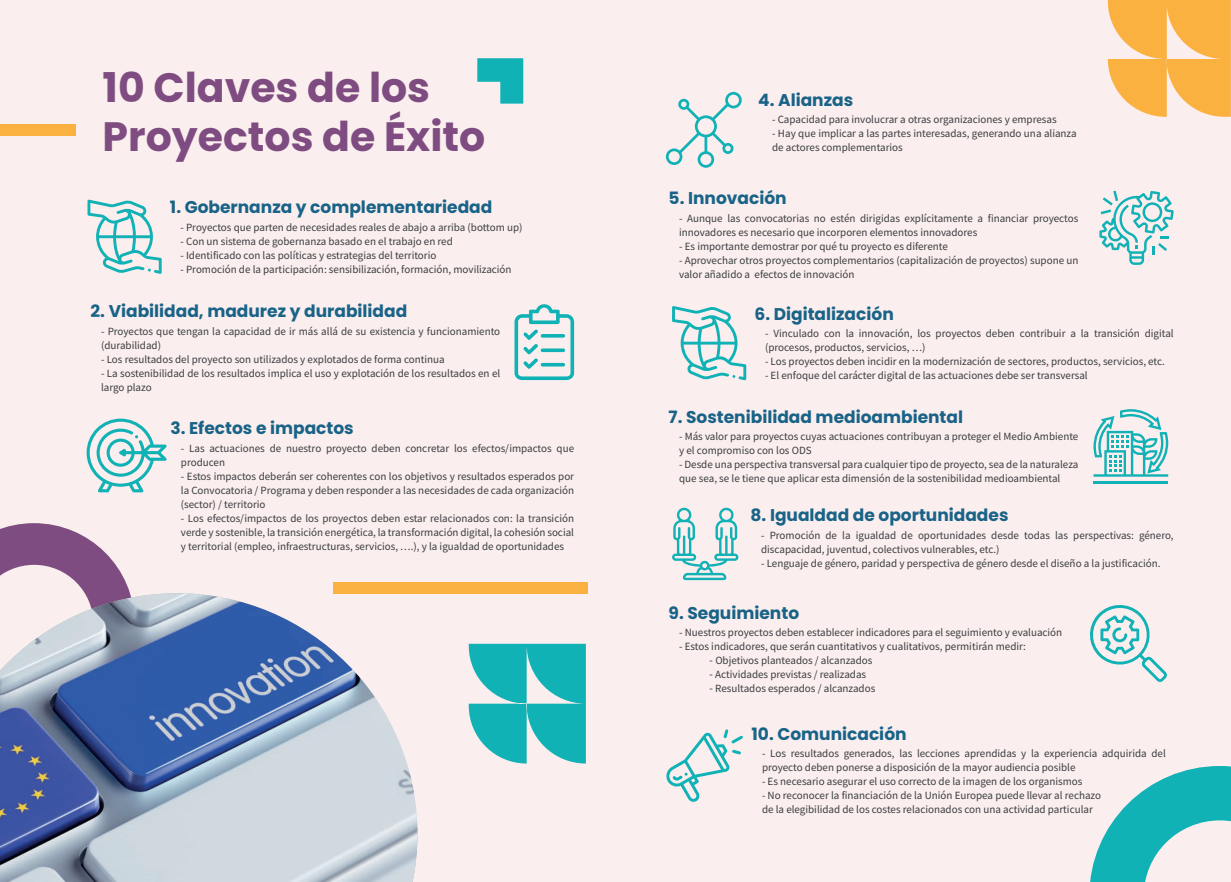
<style>
.page{position:relative;width:1231px;height:882px;background:#fff}
.page>*{position:absolute;margin:0;border:0;box-sizing:border-box;transform-origin:0 0}
.t1{font:700 41px/49.2px "Poppins";color:#7e4c81}
.t2{font:700 17px "Poppins";color:#186387}
.t3{font:11px/14px "Source Sans Pro";color:#383c3f}
.s1{font-family:"Myriad Pro"}
</style>
<div class="page">
<div style="left:0;top:0;width:1230px;height:882px;background:#fbeeee"></div>
<svg style="left:1090px;top:766px;width:140px;height:116px"></svg>
<svg style="left:0;top:523px;width:130px;height:70px"></svg>
<svg style="left:468px;top:643px;width:118px;height:120px"></svg>
<svg style="left:1107px;top:0;width:123px;height:117px"></svg>
<img style="left:0;top:593px;width:417px;height:289px">
<svg style="left:477px;top:58px;width:46px;height:46px"></svg>
<div style="left:0;top:124px;width:76px;height:12px;background:#fbb140"></div>
<div style="left:333px;top:582px;width:254px;height:11px;background:#fbb140"></div>
<svg style="left:87px;top:418px;width:80px;height:74px"></svg>
<svg style="left:672px;top:306px;width:74px;height:74px"></svg>
<hr style="left:1093px;top:481px;width:75px;height:3px;background:#11b2b6">
<svg style="left:1093px;top:409px;width:75px;height:67px"></svg>
<svg style="left:672px;top:507px;width:66px;height:73px"></svg>
<svg style="left:1099px;top:191px;width:74px;height:74px"></svg>
<svg style="left:1090px;top:605px;width:77px;height:77px"></svg>
<svg style="left:666px;top:729px;width:77px;height:73px"></svg>
<svg style="left:87px;top:200px;width:75px;height:74px"></svg>
<svg style="left:514px;top:304px;width:60px;height:76px"></svg>
<hr style="left:540px;top:363px;width:25px;height:3px;background:#11b2b6;border-radius:2px">
<svg style="left:665px;top:92px;width:76px;height:76px"></svg>
<h1 class="t1" style="left:103px;top:63px;width:384px">10 Claves de los<br>Proyectos de Éxito</h1>
<h2 class="t2" style="left:170px;top:197px;width:324px">1. Gobernanza y complementariedad</h2>
<p class="t3" style="left:180px;top:220px;width:343px">- Proyectos que parten de necesidades reales de abajo a arriba (bottom up)</p>
<p class="t3" style="left:180px;top:234px;width:274px">- Con un sistema de gobernanza basado en el trabajo en red</p>
<p class="t3" style="left:180px;top:248px;width:257px">- Identificado con las políticas y estrategias del territorio</p>
<p class="t3" style="left:180px;top:262px;width:332px">- Promoción de la participación: sensibilización, formación, movilización</p>
<h2 class="t2" style="left:91px;top:301px;width:318px">2. Viabilidad, madurez y durabilidad</h2>
<p class="t3" style="left:101px;top:324px;width:400px">- Proyectos que tengan la capacidad de ir más allá de su existencia y funcionamiento (durabilidad)</p>
<p class="t3" style="left:101px;top:352px;width:345px">- Los resultados del proyecto son utilizados y explotados de forma continua</p>
<p class="t3" style="left:101px;top:366px;width:401px">- La sostenibilidad de los resultados implica el uso y explotación de los resultados en el largo plazo</p>
<h2 class="t2" style="left:170px;top:418px;width:185px">3. Efectos e impactos</h2>
<p class="t3" style="left:181px;top:441px;width:394px">- Las actuaciones de nuestro proyecto deben concretar los efectos/impactos que producen</p>
<p class="t3" style="left:181px;top:469px;width:394px;text-align:justify">- Estos impactos deberán ser coherentes con los objetivos y resultados esperados por la Convocatoria / Programa y deben responder a las necesidades de cada organización (sector) / territorio</p>
<p class="t3" style="left:181px;top:511px;width:394px;text-align:justify">- Los efectos/impactos de los proyectos deben estar relacionados con: la transición verde y sostenible, la transición energética, la transformación digital, la cohesión social y territorial (empleo, infraestructuras, servicios, ….), y la igualdad de oportunidades</p>
<h2 class="t2" style="left:758px;top:90px;width:96px">4. Alianzas</h2>
<p class="t3" style="left:772px;top:112px;width:286px">- Capacidad para involucrar a otras organizaciones y empresas</p>
<p class="t3" style="left:772px;top:126px;width:306px">- Hay que implicar a las partes interesadas, generando una alianza de actores complementarios</p>
<h2 class="t2" style="left:668px;top:188px;width:119px">5. Innovación</h2>
<p class="t3" style="left:679px;top:211px;width:400px">- Aunque las convocatorias no estén dirigidas explícitamente a financiar proyectos innovadores es necesario que incorporen elementos innovadores</p>
<p class="t3" style="left:679px;top:239px;width:270px">- Es importante demostrar por qué tu proyecto es diferente</p>
<p class="t3" style="left:679px;top:253px;width:401px">- Aprovechar otros proyectos complementarios (capitalización de proyectos) supone un valor añadido a efectos de innovación</p>
<h2 class="t2" style="left:754px;top:304px;width:141px">6. Digitalización</h2>
<p class="t3" style="left:765px;top:326px;width:410px">- Vinculado con la innovación, los proyectos deben contribuir a la transición digital (procesos, productos, servicios, …)</p>
<p class="t3" style="left:765px;top:354px;width:401px">- Los proyectos deben incidir en la modernización de sectores, productos, servicios, etc.</p>
<p class="t3" style="left:765px;top:368px;width:324px">- El enfoque del carácter digital de las actuaciones debe ser transversal</p>
<h2 class="t2" style="left:668px;top:407px;width:296px">7. Sostenibilidad medioambiental</h2>
<p class="t3" style="left:679px;top:429px;width:400px">- Más valor para proyectos cuyas actuaciones contribuyan a proteger el Medio Ambiente y el compromiso con los ODS</p>
<p class="t3" style="left:679px;top:457px;width:401px">- Desde una perspectiva transversal para cualquier tipo de proyecto, sea de la naturaleza que sea, se le tiene que aplicar esta dimensión de la sostenibilidad medioambiental</p>
<h2 class="t2" style="left:750px;top:505px;width:259px">8. Igualdad de oportunidades</h2>
<p class="t3" style="left:761px;top:528px;width:414px">- Promoción de la igualdad de oportunidades desde todas las perspectivas: género, discapacidad, juventud, colectivos vulnerables, etc.)</p>
<p class="t3" style="left:761px;top:556px;width:401px">- Lenguaje de género, paridad y perspectiva de género desde el diseño a la justificación.</p>
<h2 class="t2" style="left:668px;top:603px;width:132px">9. Seguimiento</h2>
<p class="t3" style="left:679px;top:625px;width:384px">- Nuestros proyectos deben establecer indicadores para el seguimiento y evaluación</p>
<p class="t3" style="left:679px;top:639px;width:348px">- Estos indicadores, que serán cuantitativos y cualitativos, permitirán medir:</p>
<p class="t3" style="left:709px;top:653px;width:164px"><span class="s1">-</span> Objetivos planteados / alcanzados</p>
<p class="t3" style="left:709px;top:667px;width:158px"><span class="s1">-</span> Actividades previstas / realizadas</p>
<p class="t3" style="left:709px;top:681px;width:167px"><span class="s1">-</span> Resultados esperados / alcanzados</p>
<h2 class="t2" style="left:751px;top:724px;width:157px">10. Comunicación</h2>
<p class="t3" style="left:762px;top:746px;width:405px">- Los resultados generados, las lecciones aprendidas y la experiencia adquirida del proyecto deben ponerse a disposición de la mayor audiencia posible</p>
<p class="t3" style="left:762px;top:774px;width:322px">- Es necesario asegurar el uso correcto de la imagen de los organismos</p>
<p class="t3" style="left:762px;top:788px;width:340px">- No reconocer la financiación de la Unión Europea puede llevar al rechazo de la elegibilidad de los costes relacionados con una actividad particular</p>
</div>
